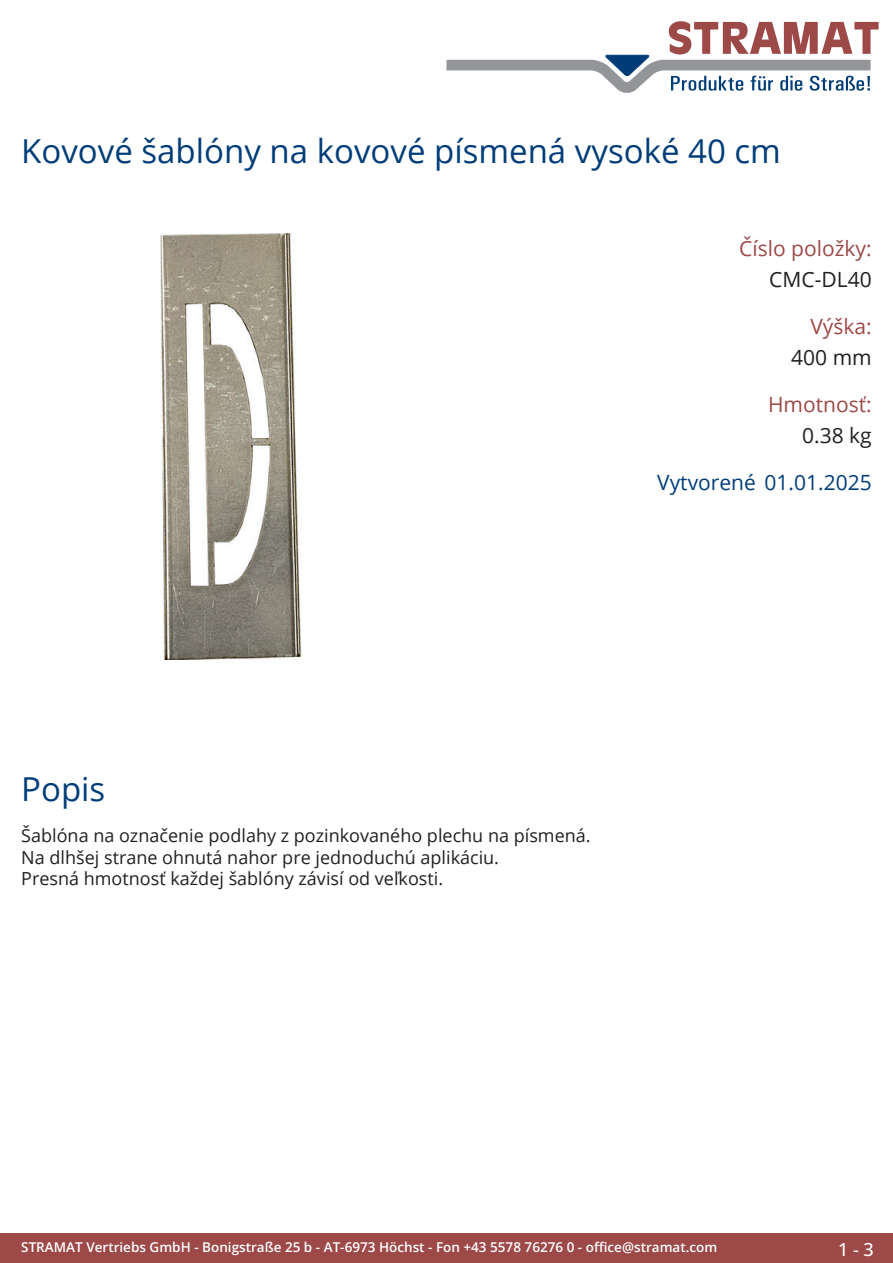
<style>
.page{position:relative;width:893px;height:1263px;background:#fff}
.page>*{position:absolute;margin:0;border:0;box-sizing:border-box;transform-origin:0 0}
.Produkttitel{font:33px "Open Sans";color:#003d78}
.TechDaten_Überschrif{font:21px "Open Sans";color:#9c4948}
.TechDaten_Inhalt{font:21px "Open Sans";color:#231f20}
.Erstellungsdatum{font:21px "Open Sans";color:#003d78}
.Beschreibung_Text{font:18px/21.6px "Open Sans";color:#231f20}
.t1{font:500 18px "Open Sans";color:#fff}
.t2{font:600 13.5px "Open Sans";color:#fff}
</style>
<div class="page">
<div style="left:0;top:1233px;width:893px;height:30px;background:#9c4948"></div>
<svg style="left:446px;top:21px;width:433px;height:72px"></svg>
<img style="left:160px;top:234px;width:142px;height:425px">
<p class="Produkttitel" style="left:21px;top:128px;width:761px">Kovové šablóny na kovové písmená vysoké 40 cm</p>
<p class="TechDaten_Überschrif" style="left:739px;top:234px;width:134px">Číslo položky:</p>
<p class="TechDaten_Inhalt" style="left:769px;top:265px;width:104px">CMC-DL40</p>
<p class="TechDaten_Überschrif" style="left:810px;top:312px;width:63px">Výška:</p>
<p class="TechDaten_Inhalt" style="left:791px;top:343px;width:82px">400 mm</p>
<p class="TechDaten_Überschrif" style="left:768px;top:390px;width:105px">Hmotnosť:</p>
<p class="TechDaten_Inhalt" style="left:802px;top:421px;width:71px">0.38 kg</p>
<p class="Erstellungsdatum" style="left:657px;top:468px;width:216px">Vytvorené 01.01.2025</p>
<p class="Produkttitel" style="left:21px;top:766px;width:86px">Popis</p>
<p class="Beschreibung_Text" style="left:21px;top:824px;width:571px">Šablóna na označenie podlahy z pozinkovaného plechu na písmená.<br>Na dlhšej strane ohnutá nahor pre jednoduchú aplikáciu.<br>Presná hmotnosť každej šablóny závisí od veľkosti.</p>
<p class="t2" style="left:21px;top:1238px;width:698px">STRAMAT Vertriebs GmbH - Bonigstraße 25 b - AT-6973 Höchst - Fon +43 5578 76276 0 - office@stramat.com</p>
<p class="t1" style="left:838px;top:1237px;width:37px">1 - 3</p>
</div>
